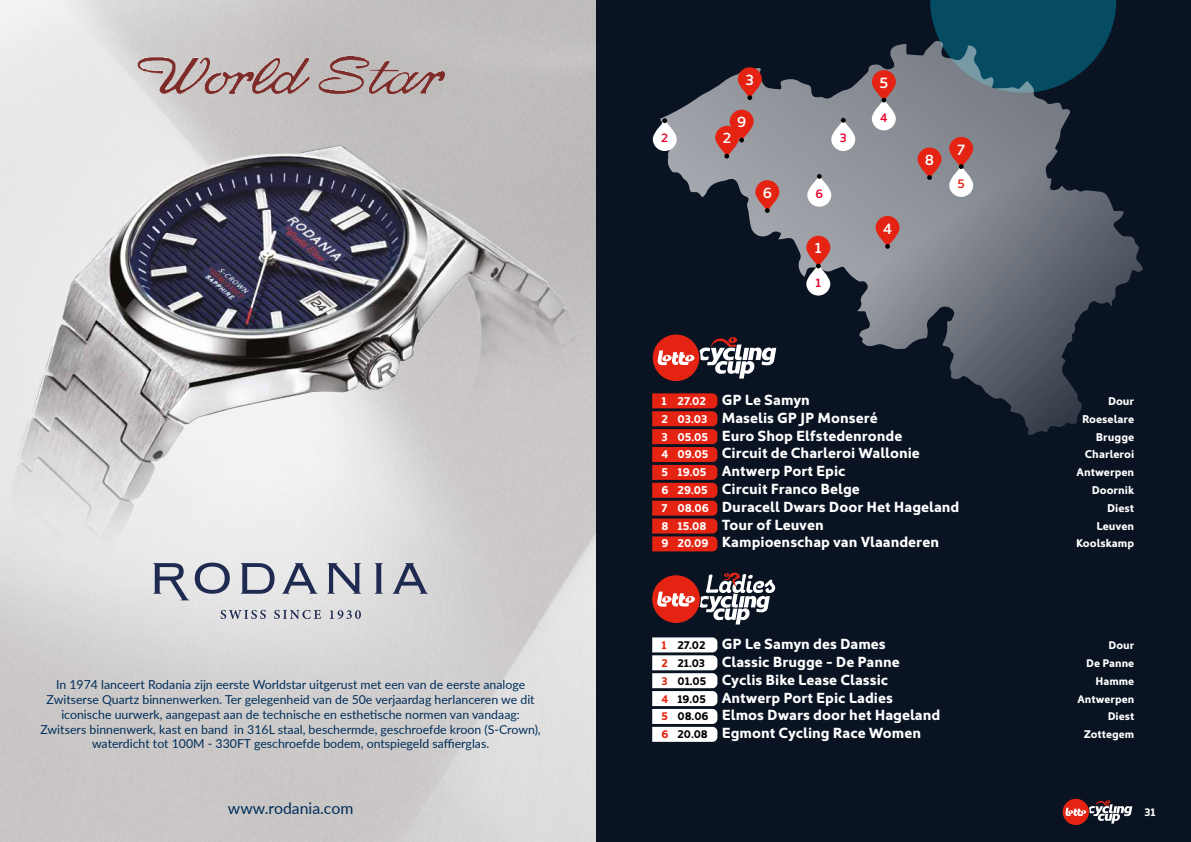
<style>
.page{position:relative;width:1191px;height:842px;background:#fff}
.page>*{position:absolute;margin:0;border:0;box-sizing:border-box;transform-origin:0 0}
.t1{font:15.8px "Lato";color:#002e5a}
.t2{font:600 15px "Kyrial Sans Pro";color:#fff}
.t3{font:700 14.8px "Kyrial Sans Pro";color:#fff}
.t4{font:600 12.4px "Kyrial Sans Pro";color:#ea002a}
.t5{font:600 12.4px "Kyrial Sans Pro";color:#e42313}
.t6{font:12.3px/14.8px "Lato";color:#002e5a;text-align:center}
.t7{font:700 11.4px "Kyrial Sans Pro";color:#fff}
.t8{font:700 11.2px "Kyrial Sans Pro";color:#fff}
.t9{font:700 11px "Kyrial Sans Pro";color:#fff}
.s1{font-size:11.4px}
.s2{font-size:11.2px;color:#e42313}
.s3{font-size:11.2px;color:#000}
</style>
<div class="page">
<div style="left:595px;top:0;width:596px;height:842px;background:#091322"></div>
<div style="left:930px;top:0;width:186px;height:40px;background:#054b62"></div>
<div style="left:653px;top:334px;width:46px;height:47px;background:#e42313;border-radius:50%"></div>
<svg style="left:657px;top:341px;width:3px;height:34px"></svg>
<svg style="left:652px;top:393px;width:65px;height:158px"></svg>
<div style="left:652px;top:575px;width:48px;height:48px;background:#e42313;border-radius:50%"></div>
<svg style="left:657px;top:572px;width:118px;height:52px"></svg>
<svg style="left:652px;top:637px;width:65px;height:105px"></svg>
<svg style="left:660px;top:40px;width:483px;height:395px"></svg>
<svg style="left:806px;top:236px;width:24px;height:30px"></svg>
<svg style="left:738px;top:67px;width:24px;height:31px"></svg>
<svg style="left:715px;top:126px;width:24px;height:30px"></svg>
<svg style="left:917px;top:147px;width:24px;height:31px"></svg>
<svg style="left:875px;top:216px;width:24px;height:30px"></svg>
<svg style="left:872px;top:70px;width:24px;height:31px"></svg>
<div style="left:729px;top:110px;width:24px;height:30px;background:#e42313;border-radius:12px"></div>
<svg style="left:949px;top:137px;width:24px;height:30px"></svg>
<svg style="left:755px;top:180px;width:24px;height:31px"></svg>
<svg style="left:806px;top:265px;width:24px;height:31px"></svg>
<svg style="left:807px;top:176px;width:24px;height:31px"></svg>
<svg style="left:831px;top:121px;width:24px;height:30px"></svg>
<svg style="left:653px;top:121px;width:24px;height:30px"></svg>
<svg style="left:872px;top:100px;width:23px;height:30px"></svg>
<svg style="left:949px;top:167px;width:24px;height:30px"></svg>
<svg style="left:747px;top:95px;width:5px;height:5px"></svg>
<svg style="left:662px;top:118px;width:5px;height:5px"></svg>
<svg style="left:739px;top:138px;width:5px;height:4px"></svg>
<svg style="left:724px;top:154px;width:5px;height:5px"></svg>
<svg style="left:765px;top:208px;width:4px;height:5px"></svg>
<svg style="left:817px;top:174px;width:4px;height:5px"></svg>
<svg style="left:841px;top:118px;width:4px;height:5px"></svg>
<svg style="left:881px;top:98px;width:5px;height:4px"></svg>
<svg style="left:958px;top:164px;width:5px;height:5px"></svg>
<svg style="left:927px;top:175px;width:5px;height:5px"></svg>
<svg style="left:885px;top:244px;width:5px;height:5px"></svg>
<svg style="left:816px;top:264px;width:4px;height:4px"></svg>
<img style="left:0;top:131px;width:587px;height:443px">
<img style="left:131px;top:35px;width:319px;height:79px">
<svg style="left:153px;top:563px;width:275px;height:37px"></svg>
<svg style="left:220px;top:610px;width:141px;height:9px"></svg>
<svg style="left:1062px;top:799px;width:27px;height:26px"></svg>
<svg style="left:1065px;top:800px;width:67px;height:23px"></svg>
<p class="t6" style="left:41px;top:677px;width:502px">In 1974 lanceert Rodania zijn eerste Worldstar uitgerust met een van de eerste analoge Zwitserse Quartz binnenwerken. Ter gelegenheid van de 50e verjaardag herlanceren we dit iconische uurwerk, aangepast aan de technische en esthetische normen van vandaag:<br>Zwitsers binnenwerk, kast en band in 316L staal, beschermde, geschroefde kroon (S-Crown), waterdicht tot 100M - 330FT geschroefde bodem, ontspiegeld saffierglas.</p>
<p class="t1" style="left:228px;top:797px;width:127px">www.rodania.com</p>
<p class="t2" style="left:745px;top:69px;width:10px">3</p>
<p class="t2" style="left:737px;top:111px;width:11px">9</p>
<p class="t2" style="left:723px;top:127px;width:10px">2</p>
<p class="t4" style="left:661px;top:129px;width:8px">2</p>
<p class="t4" style="left:839px;top:129px;width:9px">3</p>
<p class="t2" style="left:762px;top:182px;width:11px">6</p>
<p class="t4" style="left:815px;top:185px;width:9px">6</p>
<p class="t2" style="left:815px;top:237px;width:8px">1</p>
<p class="t4" style="left:815px;top:274px;width:7px">1</p>
<p class="t2" style="left:879px;top:72px;width:10px">5</p>
<p class="t4" style="left:880px;top:108px;width:9px">4</p>
<p class="t2" style="left:883px;top:218px;width:10px">4</p>
<p class="t2" style="left:925px;top:149px;width:11px">8</p>
<p class="t2" style="left:957px;top:138px;width:9px">7</p>
<p class="t5" style="left:957px;top:175px;width:9px">5</p>
<p class="t3" style="left:661px;top:389px;width:150px"><span class="s1">1 27.02</span> GP Le Samyn</p>
<p class="t7" style="left:1108px;top:393px;width:28px">Dour</p>
<p class="t3" style="left:661px;top:407px;width:218px"><span class="s1">2 03.03</span> Maselis GP JP Monseré</p>
<p class="t7" style="left:1082px;top:411px;width:54px">Roeselare</p>
<p class="t3" style="left:661px;top:425px;width:242px"><span class="s1">3 05.05</span> Euro Shop Elfstedenronde</p>
<p class="t7" style="left:1095px;top:428px;width:40px">Brugge</p>
<p class="t3" style="left:661px;top:443px;width:260px"><span class="s1">4 09.05</span> Circuit de Charleroi Wallonie</p>
<p class="t7" style="left:1084px;top:446px;width:51px">Charleroi</p>
<p class="t3" style="left:661px;top:460px;width:186px"><span class="s1">5 19.05</span> Antwerp Port Epic</p>
<p class="t7" style="left:1076px;top:464px;width:59px">Antwerpen</p>
<p class="t3" style="left:661px;top:478px;width:200px"><span class="s1">6 29.05</span> Circuit Franco Belge</p>
<p class="t7" style="left:1091px;top:482px;width:44px">Doornik</p>
<p class="t3" style="left:661px;top:496px;width:299px"><span class="s1">7 08.06</span> Duracell Dwars Door Het Hageland</p>
<p class="t7" style="left:1107px;top:500px;width:29px">Diest</p>
<p class="t3" style="left:661px;top:514px;width:164px"><span class="s1">8 15.08</span> Tour of Leuven</p>
<p class="t7" style="left:1096px;top:517px;width:39px">Leuven</p>
<p class="t3" style="left:661px;top:531px;width:279px"><span class="s1">9 20.09</span> Kampioenschap van Vlaanderen</p>
<p class="t7" style="left:1076px;top:535px;width:60px">Koolskamp</p>
<p class="t3" style="left:661px;top:633px;width:226px"><span class="s2">1</span> <span class="s3">27.02</span> GP Le Samyn des Dames</p>
<p class="t8" style="left:1108px;top:637px;width:27px">Dour</p>
<p class="t3" style="left:661px;top:651px;width:240px"><span class="s2">2</span> <span class="s3">21.03</span> Classic Brugge - De Panne</p>
<p class="t8" style="left:1086px;top:655px;width:50px">De Panne</p>
<p class="t3" style="left:661px;top:669px;width:228px"><span class="s2">3</span> <span class="s3">01.05</span> Cyclis Bike Lease Classic</p>
<p class="t8" style="left:1095px;top:673px;width:40px">Hamme</p>
<p class="t3" style="left:661px;top:687px;width:233px"><span class="s2">4</span> <span class="s3">19.05</span> Antwerp Port Epic Ladies</p>
<p class="t8" style="left:1077px;top:690px;width:58px">Antwerpen</p>
<p class="t3" style="left:661px;top:704px;width:280px"><span class="s2">5</span> <span class="s3">08.06</span> Elmos Dwars door het Hageland</p>
<p class="t8" style="left:1107px;top:708px;width:28px">Diest</p>
<p class="t3" style="left:661px;top:722px;width:261px"><span class="s2">6</span> <span class="s3">20.08</span> Egmont Cycling Race Women</p>
<p class="t8" style="left:1083px;top:726px;width:52px">Zottegem</p>
<p class="t9" style="left:1144px;top:804px;width:13px">31</p>
</div>
